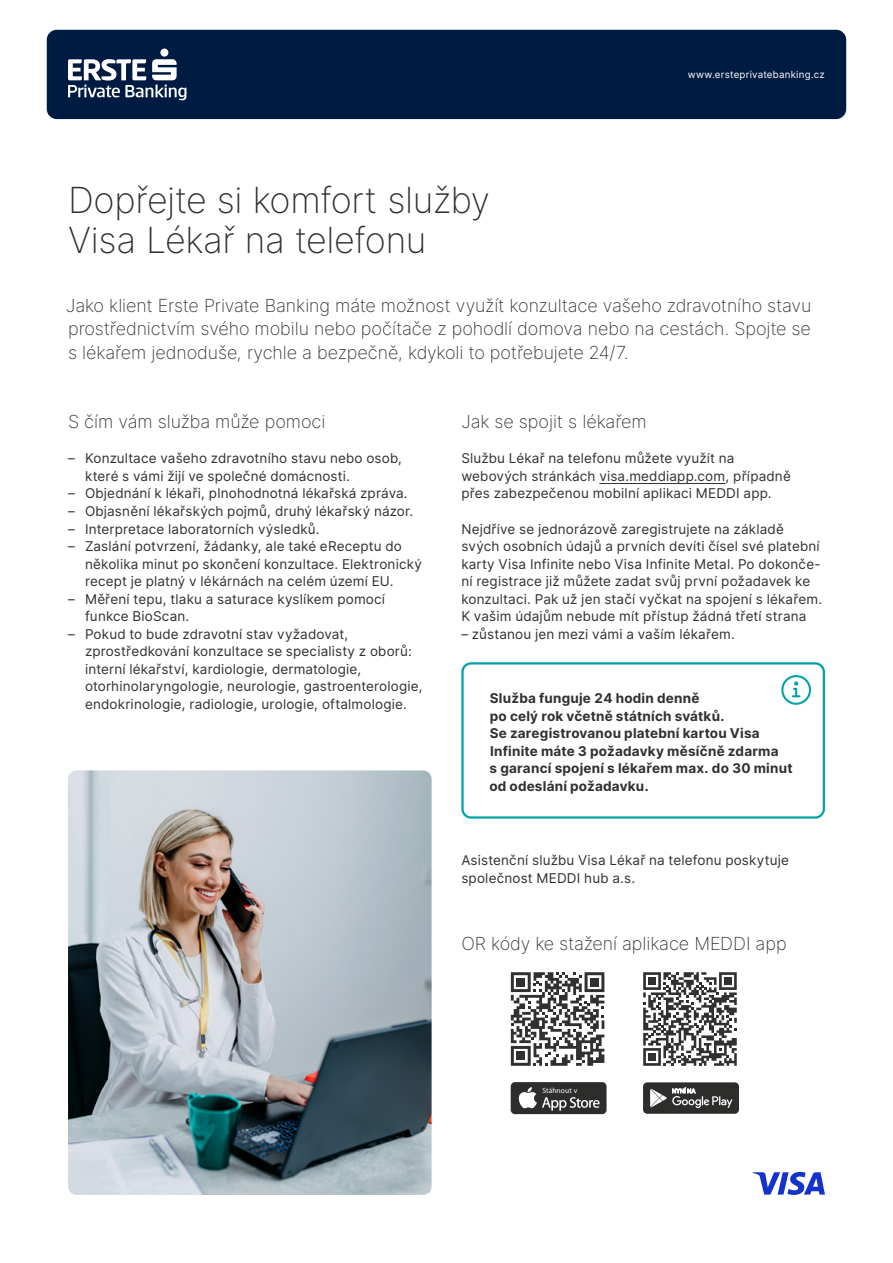
<style>
.page{position:relative;width:893px;height:1263px;background:#fff}
.page>*{position:absolute;margin:0;border:0;box-sizing:border-box;transform-origin:0 0}
.t1{font:200 36px/39.6px "Inter";letter-spacing:-.015em;color:#303030}
.t2{font:200 18px/23.4px "Inter";letter-spacing:-.005em;color:#303030;text-align:justify}
.t3{font:13.5px/17.5px "Inter";letter-spacing:.015em;color:#303030}
.t4{font:700 13.5px/17.5px "Inter";letter-spacing:.015em;color:#303030}
.t5{font:9.75px "Inter";letter-spacing:.025em;color:#fff}
.t6{font:7.5px "Myriad Pro";letter-spacing:.015em;color:#fff}
</style>
<div class="page">
<div style="left:47px;top:30px;width:799px;height:89px;background:#001b41;border-radius:10px"></div>
<div style="left:160px;top:49px;width:8px;height:8px;background:#fff;border-radius:50%"></div>
<svg style="left:68px;top:59px;width:118px;height:41px"></svg>
<hr style="left:599px;top:483px;width:126px;height:1px;background:#303030">
<div style="left:461px;top:662px;width:364px;height:157px;border:2px solid #02a3a4;border-radius:9px"></div>
<svg style="left:781px;top:675px;width:30px;height:30px"></svg>
<img style="left:68px;top:770px;width:364px;height:425px">
<svg style="left:643px;top:972px;width:94px;height:94px"></svg>
<div style="left:648px;top:977px;width:8px;height:8px;background:#303030"></div>
<div style="left:724px;top:977px;width:8px;height:8px;background:#303030"></div>
<div style="left:648px;top:1053px;width:8px;height:8px;background:#303030"></div>
<div style="left:643px;top:1082px;width:96px;height:32px;background:#2d2d2c;border-radius:4px"></div>
<svg style="left:650px;top:1088px;width:82px;height:20px"></svg>
<div style="left:511px;top:1082px;width:96px;height:32px;background:#2d2d2c;border-radius:4px"></div>
<svg style="left:518px;top:1087px;width:82px;height:24px"></svg>
<svg style="left:511px;top:972px;width:93px;height:94px"></svg>
<div style="left:516px;top:978px;width:9px;height:8px;background:#303030"></div>
<div style="left:590px;top:978px;width:9px;height:8px;background:#303030"></div>
<div style="left:516px;top:1051px;width:9px;height:9px;background:#303030"></div>
<svg style="left:753px;top:1172px;width:72px;height:23px"></svg>
<h1 class="t1" style="left:68px;top:180px;width:424px">Dopřejte si komfort služby<br>Visa Lékař na telefonu</h1>
<p class="t5" style="left:688px;top:67px;width:138px">www.ersteprivatebanking.cz</p>
<p class="t2" style="left:66px;top:293px;width:747px">Jako klient Erste Private Banking máte možnost využít konzultace vašeho zdravotního stavu prostřednictvím svého mobilu nebo počítače z pohodlí domova nebo na cestách. Spojte se s lékařem jednoduše, rychle a bezpečně, kdykoli to potřebujete 24/7.</p>
<h2 class="t2" style="left:68px;top:409px;width:259px">S čím vám služba může pomoci</h2>
<p class="t3" style="left:85px;top:449px;width:319px;text-indent:-17px">– Konzultace vašeho zdravotního stavu nebo osob, které s vámi žijí ve společné domácnosti.</p>
<p class="t3" style="left:68px;top:484px;width:341px">– Objednání k lékaři, plnohodnotná lékařská zpráva.</p>
<p class="t3" style="left:68px;top:502px;width:347px">– Objasnění lékařských pojmů, druhý lékařský názor.</p>
<p class="t3" style="left:68px;top:519px;width:253px">– Interpretace laboratorních výsledků.</p>
<p class="t3" style="left:85px;top:537px;width:339px;text-indent:-17px">– Zaslání potvrzení, žádanky, ale také eReceptu do několika minut po skončení konzultace. Elektronický recept je platný v lékárnách na celém území EU.</p>
<p class="t3" style="left:85px;top:590px;width:302px;text-indent:-17px">– Měření tepu, tlaku a saturace kyslíkem pomocí funkce BioScan.</p>
<p class="t3" style="left:85px;top:625px;width:339px;text-indent:-17px">– Pokud to bude zdravotní stav vyžadovat, zprostředkování konzultace se specialisty z oborů: interní lékařství, kardiologie, dermatologie, otorhinolaryngologie, neurologie, gastroenterologie, endokrinologie, radiologie, urologie, oftalmologie.</p>
<h2 class="t2" style="left:461px;top:409px;width:187px">Jak se spojit s lékařem</h2>
<p class="t3" style="left:461px;top:449px;width:331px">Službu Lékař na telefonu můžete využít na webových stránkách visa.meddiapp.com, případně přes zabezpečenou mobilní aplikaci MEDDI app.</p>
<p class="t3" style="left:461px;top:519px;width:362px">Nejdříve se jednorázově zaregistrujete na základě svých osobních údajů a prvních devíti čísel své platební karty Visa Infinite nebo Visa Infinite Metal. Po dokonče&shy;ní registrace již můžete zadat svůj první požadavek ke konzultaci. Pak už jen stačí vyčkat na spojení s lékařem.<br>K vašim údajům nebude mít přístup žádná třetí strana</p>
<p class="t3" style="left:461px;top:625px;width:275px">– zůstanou jen mezi vámi a vaším lékařem.</p>
<p class="t4" style="left:489px;top:689px;width:305px">Služba funguje 24 hodin denně<br>po celý rok včetně státních svátků.<br>Se zaregistrovanou platební kartou Visa Infinite máte 3 požadavky měsíčně zdarma<br>s garancí spojení s lékařem max. do 30 minut od odeslání požadavku.</p>
<p class="t3" style="left:461px;top:851px;width:329px">Asistenční službu Visa Lékař na telefonu poskytuje společnost MEDDI hub a.s.</p>
<h2 class="t2" style="left:461px;top:932px;width:327px">OR kódy ke stažení aplikace MEDDI app</h2>
<p class="t6" style="left:542px;top:1085px;width:37px">Stáhnout v</p>
</div>
